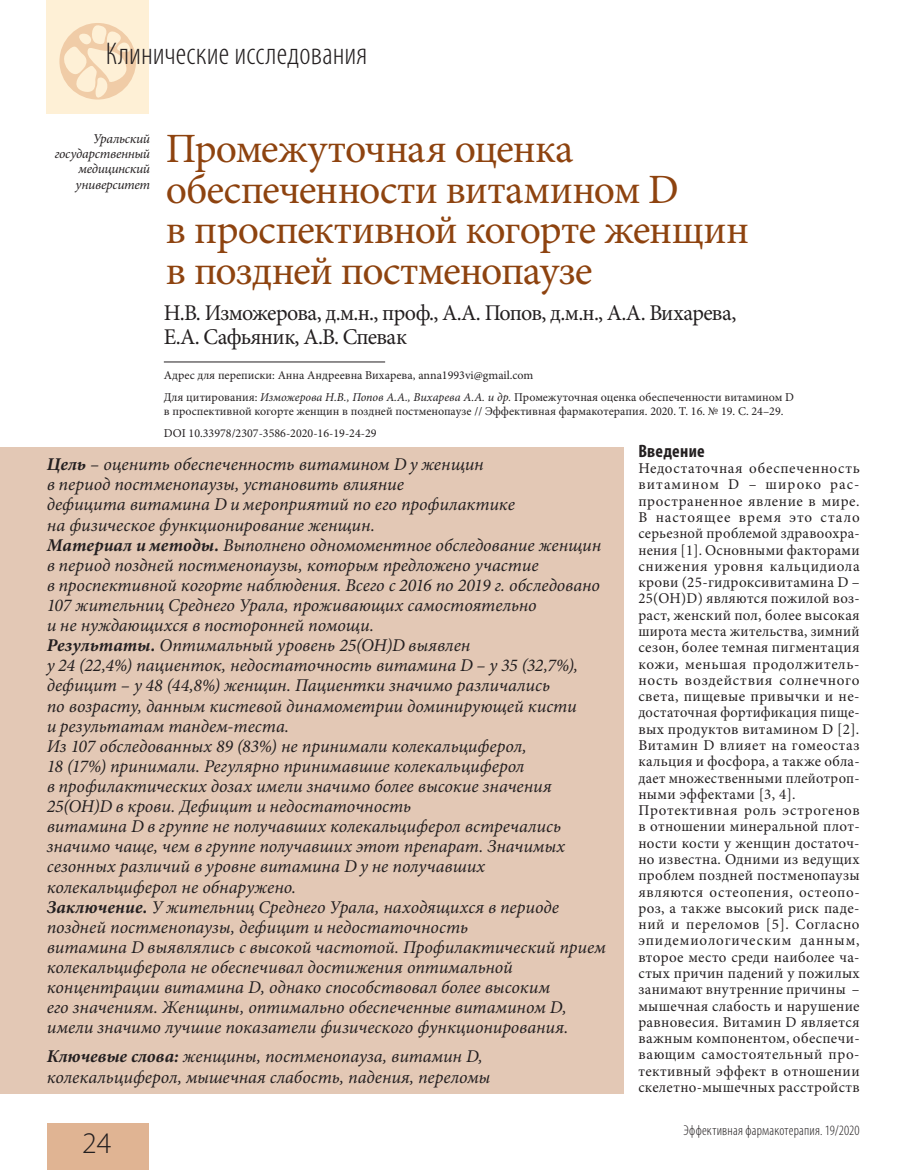
<style>
.page{position:relative;width:915px;height:1170px;background:#fff}
.page>*{position:absolute;margin:0;border:0;box-sizing:border-box;transform-origin:0 0}
.t1{font:41.7px/40.5px "Minion Pro";letter-spacing:-.02em;color:#8e430f}
.t2{font:300 condensed 31.5px "Myriad Pro";color:#231f20}
.t3{font:300 30px "Myriad Pro";color:#231f20}
.t4{font:22.5px/24px "Minion Pro";letter-spacing:-.03em;color:#231f20}
.t5{font:italic 18px/20.1px "Minion Pro";letter-spacing:-.005em;color:#231f20}
.t6{font:700 condensed 18px "Myriad Pro";letter-spacing:.015em;color:#231f20}
.t7{font:15px/16.2px "Minion Pro";letter-spacing:.025em;color:#231f20}
.t8{font:300 condensed 14.25px "Myriad Pro";letter-spacing:.015em;color:#231f20}
.t9{font:italic 13.5px/15px "Minion Pro";letter-spacing:-.02em;color:#231f20;text-align:right}
.t10{font:12px/22px "Minion Pro";color:#231f20}
.s1{font-style:italic}
.s2{font-weight:700}
</style>
<div class="page">
<div style="left:47px;top:0;width:102px;height:113px;background:#fef0d6"></div>
<div style="left:59px;top:23px;width:77px;height:76px;background:#f0cca7;border-radius:50%"></div>
<svg style="left:63px;top:24px;width:69px;height:75px"></svg>
<div style="left:47px;top:1123px;width:101px;height:46px;background:#e0b493"></div>
<hr style="left:164px;top:361px;width:221px;height:1px;background:#231f20">
<div style="left:0;top:446px;width:623px;height:647px;background:#e3c8b5"></div>
<h2 class="t2" style="left:106px;top:35px;width:263px">Клинические исследования</h2>
<p class="t9" style="left:55px;top:132px;width:97px">Уральский государственный медицинский университет</p>
<h1 class="t1" style="left:166px;top:129px;width:584px">Промежуточная оценка обеспеченности витамином D<br>в проспективной когорте женщин в поздней постменопаузе</h1>
<p class="t4" style="left:164px;top:301px;width:574px">Н.В. Изможерова, д.м.н., проф., А.А. Попов, д.м.н., А.А. Вихарева,<br>Е.А. Сафьяник, А.В. Спевак</p>
<p class="t10" style="left:164px;top:364px;width:631px">Адрес для переписки: Анна Андреевна Вихарева, anna1993vi@gmail.com<br>Для цитирования: <span class="s1">Изможерова Н.В., Попов А.А., Вихарева А.А. и др.</span> Промежуточная оценка обеспеченности витамином D</p>
<p class="t10" style="left:164px;top:400px;width:621px">в проспективной когорте женщин в поздней постменопаузе // Эффективная фармакотерапия. 2020. Т. 16. № 19. С. 24–29.<br>DOI 10.33978/2307-3586-2020-16-19-24-29</p>
<p class="t5" style="left:47px;top:454px;width:560px"><span class="s2">Цель</span> – оценить обеспеченность витамином D у женщин<br>в период постменопаузы, установить влияние<br>дефицита витамина D и мероприятий по его профилактике<br>на физическое функционирование женщин.<br><span class="s2">Материал и методы.</span> Выполнено одномоментное обследование женщин в период поздней постменопаузы, которым предложено участие<br>в проспективной когорте наблюдения. Всего с 2016 по 2019 г. обследовано 107 жительниц Среднего Урала, проживающих самостоятельно<br>и не нуждающихся в посторонней помощи.<br><span class="s2">Результаты.</span> Оптимальный уровень 25(OH)D выявлен<br>у 24 (22,4%) пациенток, недостаточность витамина D – у 35 (32,7%), дефицит – у 48 (44,8%) женщин. Пациентки значимо различались<br>по возрасту, данным кистевой динамометрии доминирующей кисти<br>и результатам тандем-теста.<br>Из 107 обследованных 89 (83%) не принимали колекальциферол,<br>18 (17%) принимали. Регулярно принимавшие колекальциферол<br>в профилактических дозах имели значимо более высокие значения 25(OH)D в крови. Дефицит и недостаточность<br>витамина D в группе не получавших колекальциферол встречались значимо чаще, чем в группе получавших этот препарат. Значимых сезонных различий в уровне витамина D у не получавших колекальциферол не обнаружено.<br><span class="s2">Заключение.</span> У жительниц Среднего Урала, находящихся в периоде поздней постменопаузы, дефицит и недостаточность<br>витамина D выявлялись с высокой частотой. Профилактический прием колекальциферола не обеспечивал достижения оптимальной концентрации витамина D, однако способствовал более высоким<br>его значениям. Женщины, оптимально обеспеченные витамином D, имели значимо лучшие показатели физического функционирования.</p>
<p class="t5" style="left:47px;top:1046px;width:445px;line-height:20.5px"><span class="s2">Ключевые слова:</span> женщины, постменопауза, витамин D, колекальциферол, мышечная слабость, падения, переломы</p>
<h3 class="t3" style="left:82px;top:1125px;width:31px">24</h3>
<p class="t6" style="left:638px;top:439px;width:68px">Введение</p>
<p class="t7" style="left:638px;top:460px;width:223px">Недостаточная обеспеченность витамином D – широко рас&shy;пространенное явление в мире.<br>В настоящее время это стало серь езной проблемой здравоохра&shy;нения [1]. Основными факторами снижения уровня кальцидиола крови (25-гид роксивитамина D –<br>25(OH)D) являются пожилой воз&shy;раст, женский пол, более высокая широта места жительства, зимний сезон, более темная пигментация кожи, меньшая продолжитель&shy;ность воздействия солнечного света, пищевые привычки и не&shy;достаточная фортификация пище&shy;вых продуктов витамином D [2].<br>Витамин D влияет на гомеостаз кальция и фосфора, а также обла&shy;дает множественными плейотроп&shy;ными эффектами [3, 4].<br>Протективная роль эстрогенов в отношении минеральной плот&shy;ности кости у женщин достаточ&shy;но известна. Одними из ведущих проблем поздней постменопаузы являются остеопения, остеопо&shy;роз, а также высокий риск паде&shy;ний и переломов [5]. Согласно эпидемиологическим данным, второе место среди наиболее ча&shy;стых причин падений у пожилых занимают внутренние причины – мышечная слабость и нарушение равновесия. Витамин D является важным компонентом, обеспечи&shy;вающим самостоятельный про&shy;тективный эффект в отношении скелетно-мышечных расстройств</p>
<p class="t8" style="left:683px;top:1121px;width:177px">Эффективная фармакотерапия. 19/2020</p>
</div>
